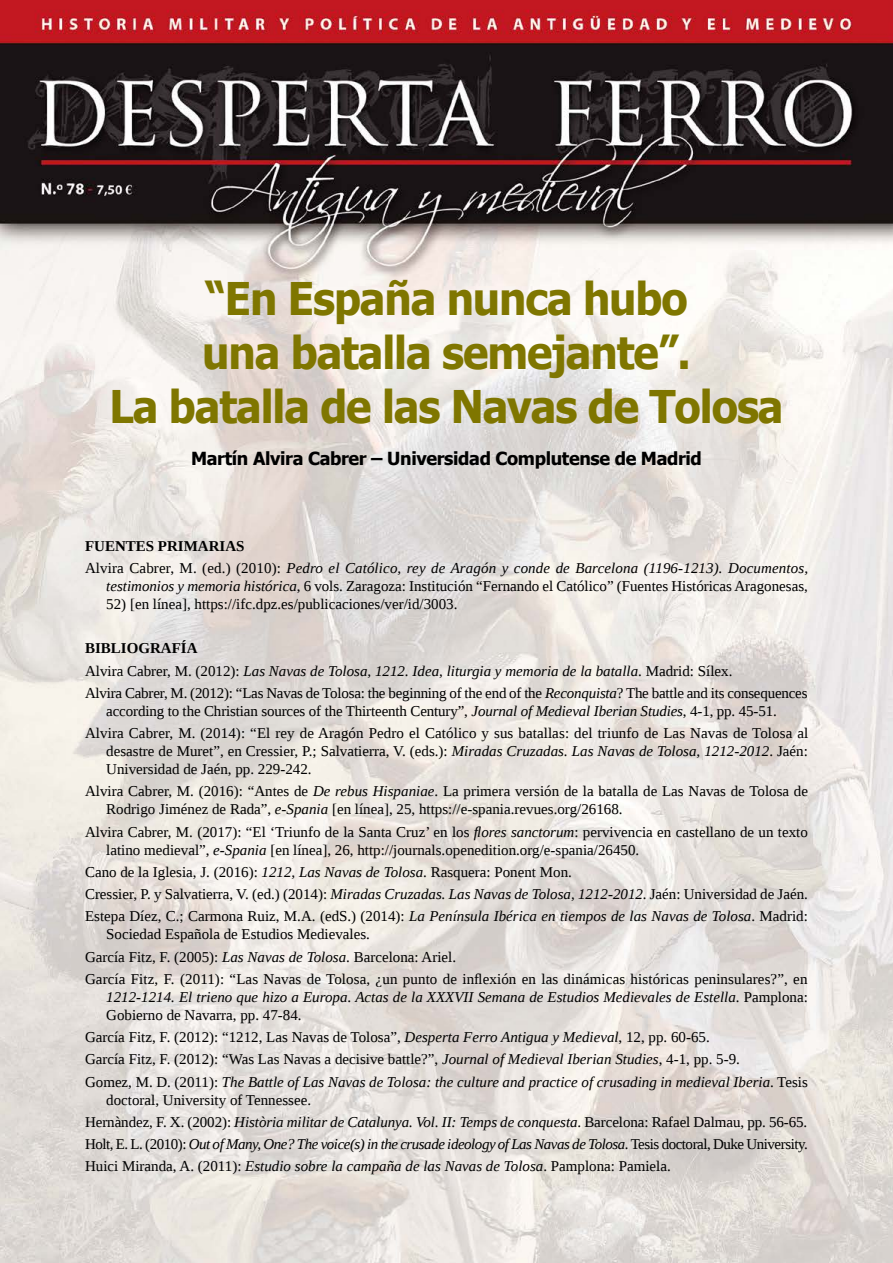
<style>
.page{position:relative;width:893px;height:1263px;background:#fff}
.page>*{position:absolute;margin:0;border:0;box-sizing:border-box;transform-origin:0 0}
.t1{font:700 45px/54px "Tahoma";letter-spacing:-.025em;color:#7f7600;text-align:center;scale:.95 1}
.t2{font:700 18px "Tahoma";letter-spacing:-.02em;color:#000}
.t3{font:15px/22.2px "Liberation Serif";color:#000}
.t4{font:italic 15px/22.2px "Liberation Serif";color:#000}
.s1{font-weight:700;font-style:normal}
.s2{font-style:normal}
.s3{font-style:italic}
.s4{font-weight:700}
</style>
<div class="page">
<img style="left:0;top:0;width:893px;height:1263px">
<h1 class="t1" style="left:110px;top:274px;width:711px">“En España nunca hubo<br>una batalla semejante”.<br>La batalla de las Navas de Tolosa</h1>
<p class="t2" style="left:191px;top:450px;width:512px">Martín Alvira Cabrer – Universidad Complutense de Madrid</p>
<p class="t4" style="left:85px;top:536px;width:725px"><span class="s1">FUENTES PRIMARIAS<br></span><span class="s2">Alvira Cabrer, M. (ed.) (2010):</span> Pedro el Católico, rey de Aragón y conde de Barcelona (1196-1213). Documentos,</p>
<p class="t3" style="left:106px;top:576px;width:703px"><span class="s3">testimonios y memoria histórica</span>, 6 vols. Zaragoza: Institución “Fernando el Católico” (Fuentes Históricas Aragonesas,</p>
<p class="t3" style="left:106px;top:594px;width:353px">52) [en línea], https://ifc.dpz.es/publicaciones/ver/id/3003.</p>
<p class="t3" style="left:85px;top:639px;width:724px"><span class="s4">BIBLIOGRAFÍA<br></span>Alvira Cabrer, M. (2012): <span class="s3">Las Navas de Tolosa, 1212. Idea, liturgia y memoria de la batalla</span>. Madrid: Sílex.<br>Alvira Cabrer, M. (2012): “Las Navas de Tolosa: the beginning of the end of the <span class="s3">Reconquista</span>? The battle and its consequences</p>
<p class="t3" style="left:85px;top:701px;width:725px;text-indent:21px">according to the Christian sources of the Thirteenth Century”, <span class="s3">Journal of Medieval Iberian Studies</span>, 4-1, pp. 45-51.<br>Alvira Cabrer, M. (2014): “El rey de Aragón Pedro el Católico y sus batallas: del triunfo de Las Navas de Tolosa al</p>
<p class="t3" style="left:106px;top:743px;width:703px;line-height:18px">desastre de Muret”, en Cressier, P.; Salvatierra, V. (eds.): <span class="s3">Miradas Cruzadas. Las Navas de Tolosa, 1212-2012</span>. Jaén:<br>Universidad de Jaén, pp. 229-242.</p>
<p class="t3" style="left:106px;top:784px;width:703px;line-height:18px;text-indent:-21px">Alvira Cabrer, M. (2016): “Antes de <span class="s3">De rebus Hispaniae</span>. La primera versión de la batalla de Las Navas de Tolosa de<br>Rodrigo Jiménez de Rada”, <span class="s3">e-Spania</span> [en línea], 25, https://e-spania.revues.org/26168.</p>
<p class="t3" style="left:106px;top:824px;width:703px;line-height:18px;text-indent:-21px">Alvira Cabrer, M. (2017): “El ‘Triunfo de la Santa Cruz’ en los <span class="s3">flores sanctorum</span>: pervivencia en castellano de un texto latino medieval”, <span class="s3">e-Spania</span> [en línea], 26, http://journals.openedition.org/e-spania/26450.</p>
<p class="t3" style="left:85px;top:862px;width:724px">Cano de la Iglesia, J. (2016): <span class="s3">1212, Las Navas de Tolosa</span>. Rasquera: Ponent Mon.<br>Cressier, P. y Salvatierra, V. (ed.) (2014): <span class="s3">Miradas Cruzadas. Las Navas de Tolosa, 1212-2012</span>. Jaén: Universidad de Jaén.<br>Estepa Díez, C.; Carmona Ruiz, M.A. (edS.) (2014): <span class="s3">La Península Ibérica en tiempos de las Navas de Tolosa</span>. Madrid:</p>
<p class="t3" style="left:85px;top:924px;width:724px;text-indent:21px">Sociedad Española de Estudios Medievales.<br>García Fitz, F. (2005): <span class="s3">Las Navas de Tolosa</span>. Barcelona: Ariel.<br>García Fitz, F. (2011): “Las Navas de Tolosa, ¿un punto de inflexión en las dinámicas históricas peninsulares?”, en</p>
<p class="t4" style="left:106px;top:989px;width:703px;line-height:18px">1212-1214. El trieno que hizo a Europa<span class="s2">.</span> Actas de la XXXVII Semana de Estudios Medievales de Estella<span class="s2">. Pamplona:<br>Gobierno de Navarra, pp. 47-84.</span></p>
<p class="t3" style="left:85px;top:1027px;width:724px">García Fitz, F. (2012): “1212, Las Navas de Tolosa”, <span class="s3">Desperta Ferro Antigua y Medieval</span>, 12, pp. 60-65.<br>García Fitz, F. (2012): “Was Las Navas a decisive battle?”, <span class="s3">Journal of Medieval Iberian Studies</span>, 4-1, pp. 5-9.<br>Gomez, M. D. (2011): <span class="s3">The Battle of Las Navas de Tolosa: the culture and practice of crusading in medieval Iberia</span>. Tesis</p>
<p class="t3" style="left:85px;top:1090px;width:724px;text-indent:21px">doctoral, University of Tennessee.<br>Hernàndez, F. X. (2002): <span class="s3">Història militar de Catalunya. Vol. II: Temps de conquesta</span>. Barcelona: Rafael Dalmau, pp. 56-65.<br>Holt, E. L. (2010): <span class="s3">Out of Many, One? The voice(s) in the crusade ideology of Las Navas de Tolosa</span>. Tesis doctoral, Duke University.<br>Huici Miranda, A. (2011): <span class="s3">Estudio sobre la campaña de las Navas de Tolosa</span>. Pamplona: Pamiela.</p>
</div>
